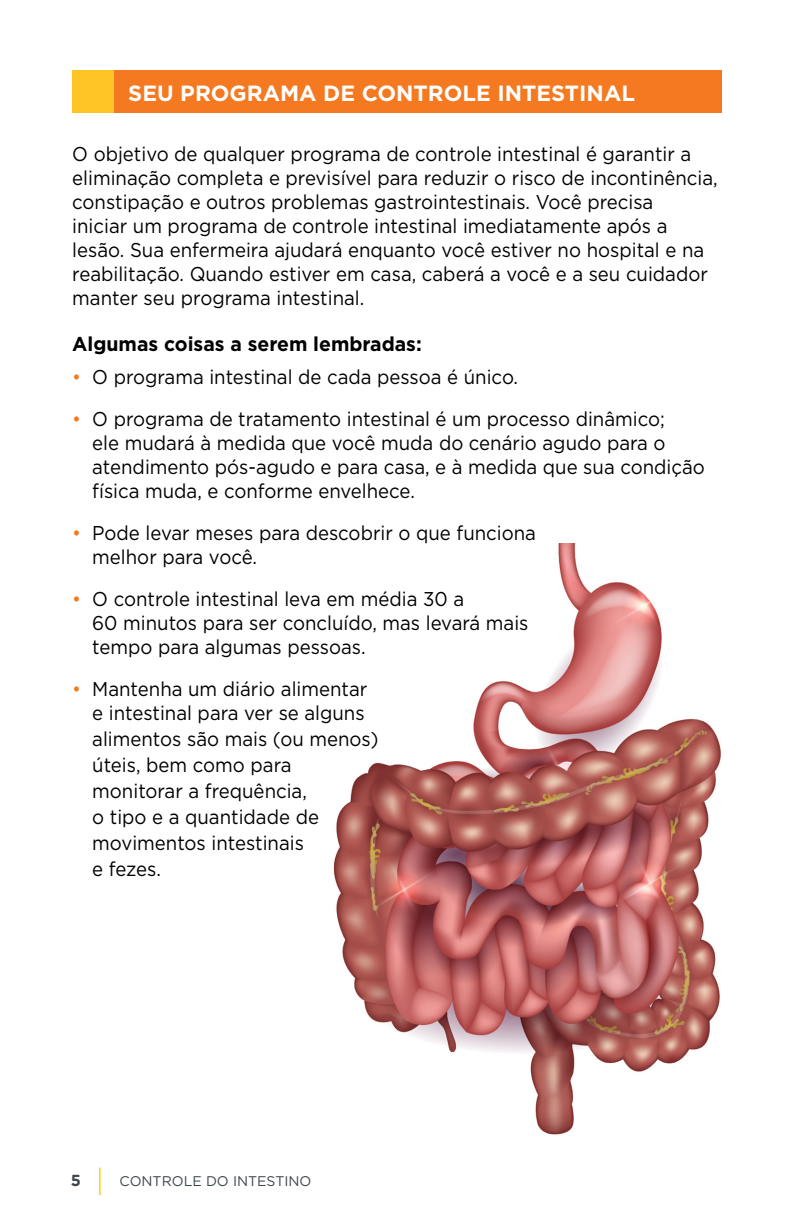
<style>
.page{position:relative;width:792px;height:1224px;background:#fff}
.page>*{position:absolute;margin:0;border:0;box-sizing:border-box;transform-origin:0 0}
.t1{font:700 22px "Gotham";color:#fff}
.t2{font:20px/24px "Gotham";color:#000;scale:.93 1}
.t3{font:700 20px "Gotham";color:#000}
.t4{font:700 16px "Gotham";color:#3d464c}
.t5{font:14px "Gotham";color:#3d464c}
.s1{color:#f47920}
</style>
<div class="page">
<hr style="left:99px;top:1168px;width:2px;height:27px;background:#fed216">
<div style="left:72px;top:71px;width:42px;height:42px;background:#ffc425"></div>
<div style="left:114px;top:71px;width:607px;height:42px;background:#f47920"></div>
<img style="left:333px;top:544px;width:388px;height:591px">
<p class="t1" style="left:128px;top:79px;width:508px">SEU PROGRAMA DE CONTROLE INTESTINAL</p>
<p class="t2" style="left:72px;top:142px;width:696px">O objetivo de qualquer programa de controle intestinal é garantir a eliminação completa e previsível para reduzir o risco de incontinência, constipação e outros problemas gastrointestinais. Você precisa<br>iniciar um programa de controle intestinal imediatamente após a lesão. Sua enfermeira ajudará enquanto você estiver no hospital e na reabilitação. Quando estiver em casa, caberá a você e a seu cuidador manter seu programa intestinal.</p>
<p class="t3" style="left:72px;top:331px;width:351px">Algumas coisas a serem lembradas:</p>
<p class="t2" style="left:72px;top:365px;width:481px"><span class="s1">•</span> O programa intestinal de cada pessoa é único.</p>
<p class="t2" style="left:92px;top:407px;width:660px;text-indent:-20px"><span class="s1">•</span> O programa de tratamento intestinal é um processo dinâmico;<br>ele mudará à medida que você muda do cenário agudo para o atendimento pós-agudo e para casa, e à medida que sua condição física muda, e conforme envelhece.</p>
<p class="t2" style="left:92px;top:521px;width:479px;text-indent:-20px"><span class="s1">•</span> Pode levar meses para descobrir o que funciona melhor para você.</p>
<p class="t2" style="left:92px;top:587px;width:471px;text-indent:-20px"><span class="s1">•</span> O controle intestinal leva em média 30 a<br>60 minutos para ser concluído, mas levará mais tempo para algumas pessoas.</p>
<p class="t2" style="left:72px;top:677px;width:319px;text-align:right"><span class="s1">•</span> Mantenha um diário alimentar e intestinal para ver se alguns</p>
<p class="t2" style="left:92px;top:726px;width:309px;line-height:26px">alimentos são mais (ou menos) úteis, bem como para monitorar a frequência,<br>o tipo e a quantidade de movimentos intestinais<br>e fezes.</p>
<p class="t4" style="left:71px;top:1170px;width:12px">5</p>
<p class="t5" style="left:120px;top:1172px;width:193px">CONTROLE DO INTESTINO</p>
</div>
